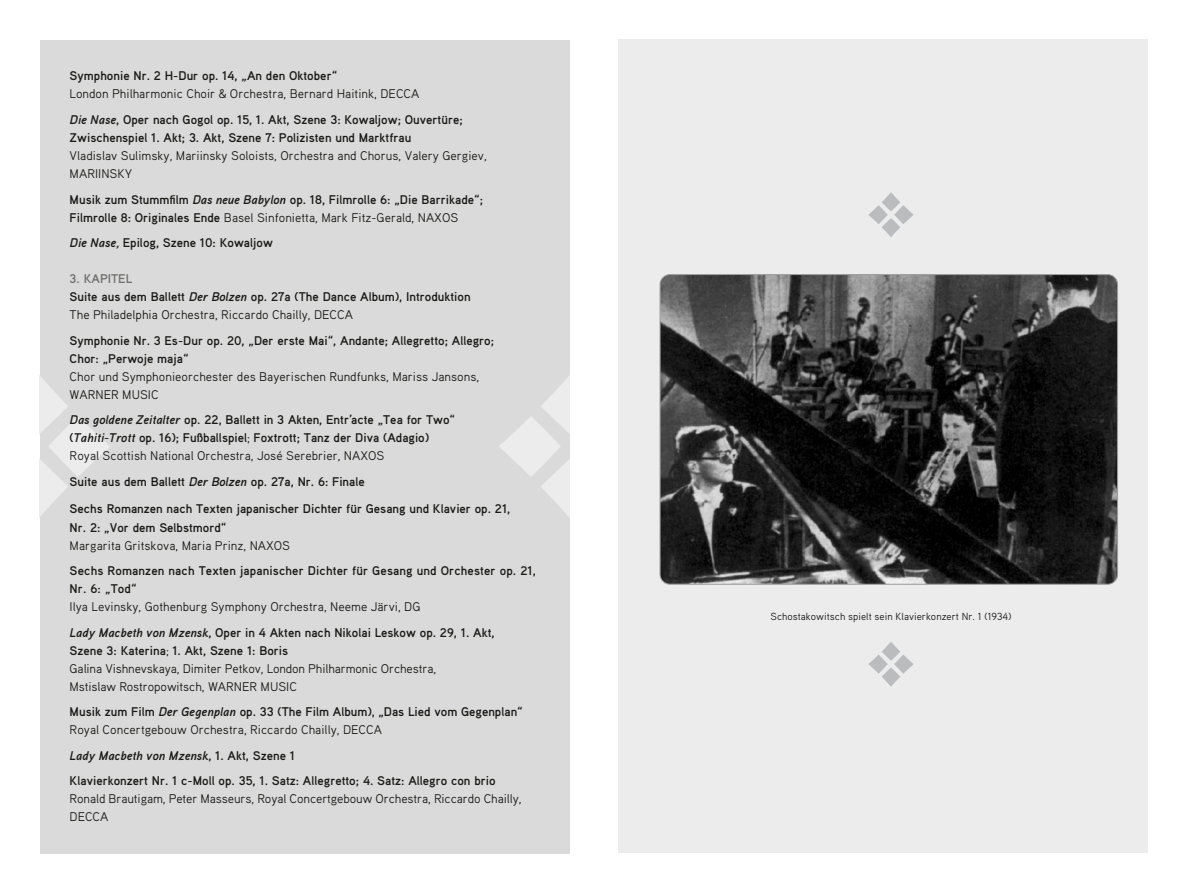
<style>
.page{position:relative;width:1188px;height:893px;background:#fff}
.page>*{position:absolute;margin:0;border:0;box-sizing:border-box;transform-origin:0 0}
.t1{font:700 12.6px/18px "Aaux Pro";color:#1a1a18}
.t2{font:12.6px/18px "Aaux Pro";color:#1a1a18}
.t3{font:10.35px "Aaux Pro";color:#1a1a18}
.s1{font-weight:700;font-style:italic}
.s2{font-weight:700}
.s3{font-style:italic}
.s4{font-weight:400}
.s5{color:#6f6f6e}
</style>
<div class="page">
<div style="left:40px;top:40px;width:529px;height:813px;background:#dadada"></div>
<svg style="left:40px;top:376px;width:70px;height:141px"></svg>
<svg style="left:499px;top:377px;width:70px;height:140px"></svg>
<div style="left:619px;top:40px;width:529px;height:813px;background:#ececed"></div>
<img style="left:660px;top:274px;width:458px;height:310px">
<div style="left:660px;top:274px;width:458px;height:310px;border:1px solid #9c9d9d;border-radius:10px"></div>
<svg style="left:868px;top:642px;width:46px;height:44px"></svg>
<svg style="left:868px;top:192px;width:46px;height:45px"></svg>
<p class="t1" style="left:70px;top:67px;width:269px">Symphonie Nr. 2 H-Dur op. 14, „An den Oktober“</p>
<p class="t2" style="left:70px;top:81px;width:395px;line-height:25.5px">London Philharmonic Choir &amp; Orchestra, Bernard Haitink, DECCA<br><span class="s1">Die Nase</span><span class="s2">, Oper nach Gogol op. 15, 1. Akt, Szene 3: Kowaljow; Ouvertüre;</span></p>
<p class="t1" style="left:70px;top:128px;width:343px">Zwischenspiel 1. Akt; 3. Akt, Szene 7: Polizisten und Marktfrau</p>
<p class="t2" style="left:70px;top:146px;width:419px">Vladislav Sulimsky, Mariinsky Soloists, Orchestra and Chorus, Valery Gergiev,<br>MARIINSKY</p>
<p class="t1" style="left:70px;top:190px;width:415px">Musik zum Stummfilm <span class="s3">Das neue Babylon</span> op. 18, Filmrolle 6: „Die Barrikade“;<br>Filmrolle 8: Originales Ende <span class="s4">Basel Sinfonietta, Mark Fitz-Gerald, NAXOS</span></p>
<p class="t1" style="left:70px;top:233px;width:205px"><span class="s3">Die Nase,</span> Epilog, Szene 10: Kowaljow</p>
<p class="t1" style="left:70px;top:269px;width:403px"><span class="s5">3. KAPITEL<br></span>Suite aus dem Ballett <span class="s3">Der Bolzen</span> op. 27a (The Dance Album), Introduktion<br><span class="s4">The Philadelphia Orchestra, Riccardo Chailly, DECCA</span></p>
<p class="t1" style="left:70px;top:331px;width:426px">Symphonie Nr. 3 Es-Dur op. 20, „Der erste Mai“, Andante; Allegretto; Allegro;<br>Chor: „Perwoje maja“</p>
<p class="t2" style="left:70px;top:367px;width:411px">Chor und Symphonieorchester des Bayerischen Rundfunks, Mariss Jansons,<br>WARNER MUSIC</p>
<p class="t1" style="left:70px;top:410px;width:387px"><span class="s3">Das goldene Zeitalter</span> op. 22, Ballett in 3 Akten, Entr’acte „Tea for Two“ (<span class="s3">Tahiti-Trott</span> op. 16); Fußballspiel<span class="s4">;</span> Foxtrott; Tanz der Diva (Adagio)<br><span class="s4">Royal Scottish National Orchestra, José Serebrier, NAXOS</span></p>
<p class="t1" style="left:70px;top:472px;width:297px">Suite aus dem Ballett <span class="s3">Der Bolzen</span> op. 27a, Nr. 6: Finale</p>
<p class="t1" style="left:70px;top:499px;width:442px">Sechs Romanzen nach Texten japanischer Dichter für Gesang und Klavier op. 21,<br>Nr. 2: „Vor dem Selbstmord“</p>
<p class="t2" style="left:70px;top:535px;width:222px">Margarita Gritskova, Maria Prinz, NAXOS</p>
<p class="t1" style="left:70px;top:561px;width:468px">Sechs Romanzen nach Texten japanischer Dichter für Gesang und Orchester op. 21,<br>Nr. 6: „Tod“</p>
<p class="t2" style="left:70px;top:593px;width:427px;line-height:25.5px">Ilya Levinsky, Gothenburg Symphony Orchestra, Neeme Järvi, DG<br><span class="s1">Lady Macbeth von Mzensk</span><span class="s2">, Oper in 4 Akten nach Nikolai Leskow op. 29, 1. Akt,</span></p>
<p class="t2" style="left:70px;top:640px;width:368px"><span class="s2">Szene 3: Katerina</span>; <span class="s2">1. Akt, Szene 1: Boris<br></span>Galina Vishnevskaya, Dimiter Petkov, London Philharmonic Orchestra,<br>Mstislaw Rostropowitsch, WARNER MUSIC</p>
<p class="t1" style="left:70px;top:702px;width:455px">Musik zum Film <span class="s3">Der Gegenplan</span> op. 33 (The Film Album), „Das Lied vom Gegenplan“<br><span class="s4">Royal Concertgebouw Orchestra, Riccardo Chailly, DECCA</span></p>
<p class="t1" style="left:70px;top:742px;width:427px;line-height:25.5px"><span class="s3">Lady Macbeth von Mzensk</span>, 1. Akt, Szene 1<br>Klavierkonzert Nr. 1 c-Moll op. 35, 1. Satz: Allegretto; 4. Satz: Allegro con brio</p>
<p class="t2" style="left:70px;top:789px;width:453px">Ronald Brautigam, Peter Masseurs, Royal Concertgebouw Orchestra, Riccardo Chailly,<br>DECCA</p>
<p class="t3" style="left:771px;top:610px;width:242px">Schostakowitsch spielt sein Klavierkonzert Nr. 1 (1934)</p>
</div>
